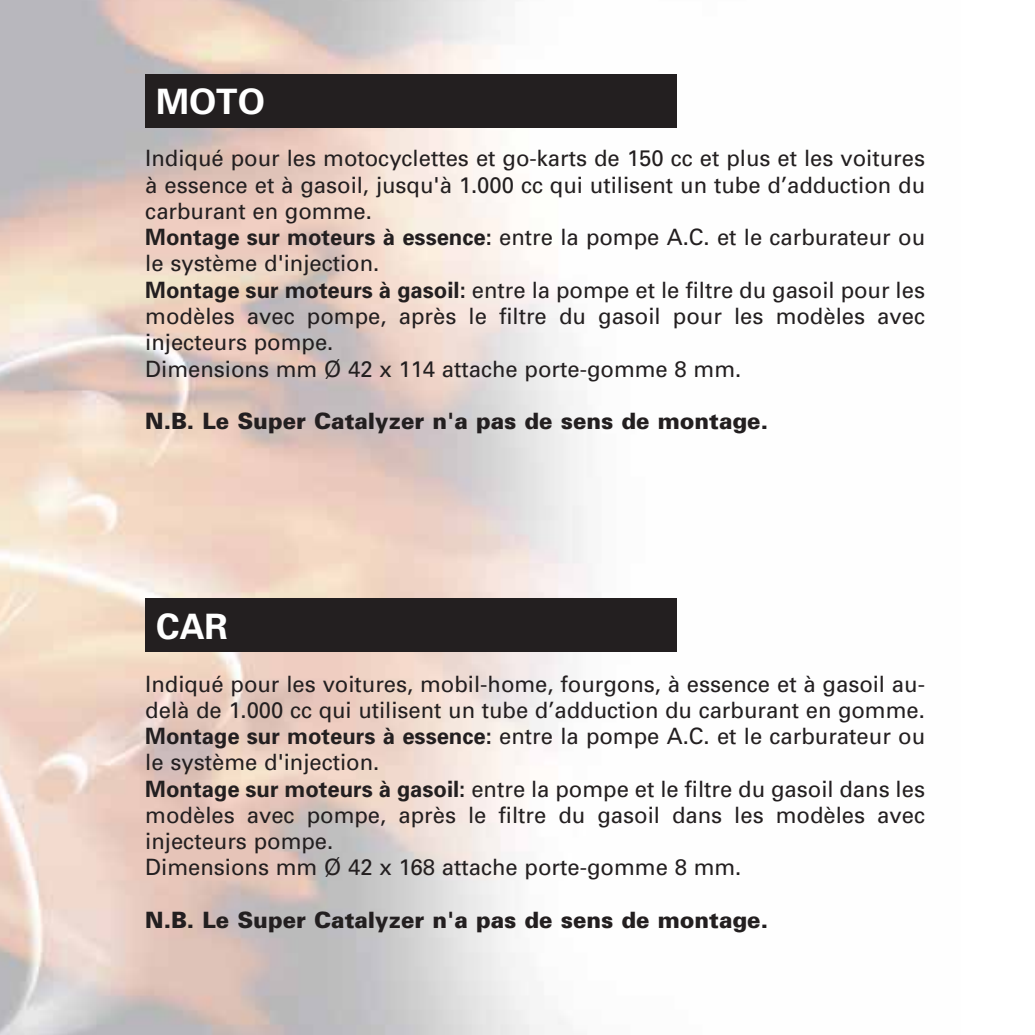
<style>
.page{position:relative;width:1035px;height:1035px;background:#fff}
.page>*{position:absolute;margin:0;border:0;box-sizing:border-box;transform-origin:0 0}
.t1{font:700 35px "Univers";color:#fff}
.t2{font:22.5px/26.2px "Univers";color:#231f20}
.t3{font:900 22.5px "Univers";color:#231f20}
.s1{font-weight:700}
</style>
<div class="page">
<img style="left:0;top:0;width:677px;height:1035px">
<div style="left:145px;top:74px;width:532px;height:54px;background:#231f20"></div>
<div style="left:145px;top:598px;width:532px;height:53px;background:#231f20"></div>
<h1 class="t1" style="left:156px;top:89px;width:110px">MOTO</h1>
<p class="t2" style="left:145px;top:147px;width:781px">Indiqué pour les motocyclettes et go-karts de 150 cc et plus et les voitures à essence et à gasoil, jusqu'à 1.000 cc qui utilisent un tube d’adduction du carburant en gomme.<br><span class="s1">Montage sur moteurs à essence:</span> entre la pompe A.C. et le carburateur ou le système d'injection.<br><span class="s1">Montage sur moteurs à gasoil:</span> entre la pompe et le filtre du gasoil pour les modèles avec pompe, après le filtre du gasoil pour les modèles avec injecteurs pompe.<br>Dimensions mm Ø 42 x 114 attache porte-gomme 8 mm.</p>
<p class="t3" style="left:145px;top:413px;width:624px">N.B. Le Super Catalyzer n'a pas de sens de montage.</p>
<h1 class="t1" style="left:156px;top:614px;width:73px">CAR</h1>
<p class="t2" style="left:145px;top:672px;width:781px">Indiqué pour les voitures, mobil-home, fourgons, à essence et à gasoil au&shy;delà de 1.000 cc qui utilisent un tube d’adduction du carburant en gomme.<br><span class="s1">Montage sur moteurs à essence:</span> entre la pompe A.C. et le carburateur ou le système d'injection.<br><span class="s1">Montage sur moteurs à gasoil:</span> entre la pompe et le filtre du gasoil dans les modèles avec pompe, après le filtre du gasoil dans les modèles avec injecteurs pompe.<br>Dimensions mm Ø 42 x 168 attache porte-gomme 8 mm.</p>
<p class="t3" style="left:145px;top:911px;width:624px">N.B. Le Super Catalyzer n'a pas de sens de montage.</p>
</div>
